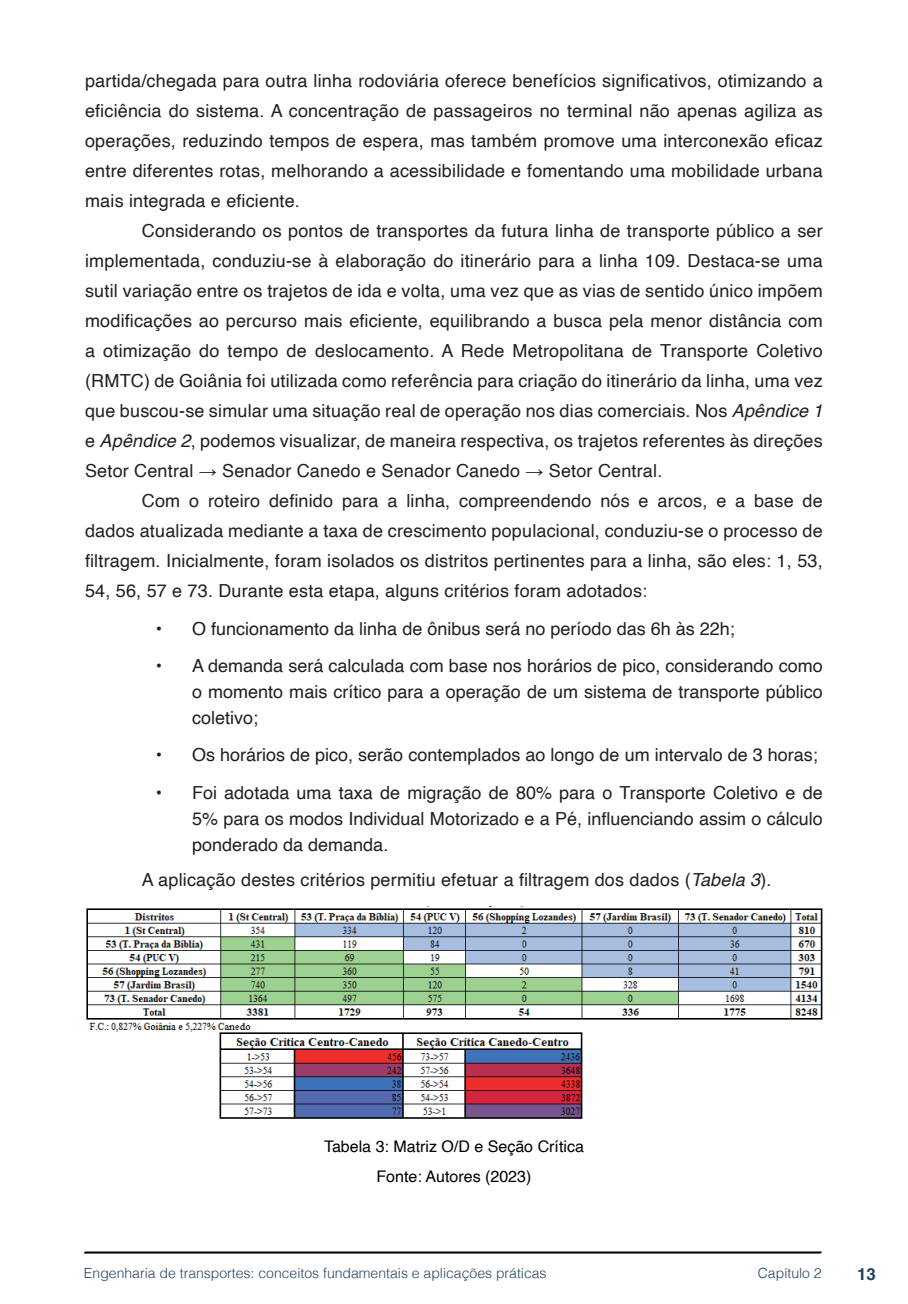
<style>
.page{position:relative;width:908px;height:1304px;background:#fff}
.page>*{position:absolute;margin:0;border:0;box-sizing:border-box;transform-origin:0 0}
.t1{font:18px/30px "Helvetica";letter-spacing:.005em;color:#231f20;text-align:justify}
.t2{font:700 16.8px "Helvetica";color:#23445f}
.t3{font:16px/30.6px "Helvetica";color:#000;text-align:center}
.t4{font:300 14px "Helvetica";color:#23445f}
.s1{font-style:italic}
.s2{font-family:"Arial"}
</style>
<div class="page">
<svg style="left:84px;top:1251px;width:737px;height:3px;background:#515151"></svg>
<img style="left:86px;top:906px;width:737px;height:213px">
<p class="t1" style="left:85px;top:66px;width:738px">partida/chegada para outra linha rodoviária oferece benefícios significativos, otimizando a eficiência do sistema. A concentração de passageiros no terminal não apenas agiliza as operações, reduzindo tempos de espera, mas também promove uma interconexão eficaz entre diferentes rotas, melhorando a acessibilidade e fomentando uma mobilidade urbana mais integrada e eficiente.</p>
<p class="t1" style="left:85px;top:216px;width:738px;text-indent:57px">Considerando os pontos de transportes da futura linha de transporte público a ser implementada, conduziu-se à elaboração do itinerário para a linha 109. Destaca-se uma sutil variação entre os trajetos de ida e volta, uma vez que as vias de sentido único impõem modificações ao percurso mais eficiente, equilibrando a busca pela menor distância com a otimização do tempo de deslocamento. A Rede Metropolitana de Transporte Coletivo (RMTC) de Goiânia foi utilizada como referência para criação do itinerário da linha, uma vez que buscou-se simular uma situação real de operação nos dias comerciais. Nos <span class="s1">Apêndice 1 </span>e <span class="s1">Apêndice 2</span>, podemos visualizar, de maneira respectiva, os trajetos referentes às direções Setor Central <span class="s2">→</span> Senador Canedo e Senador Canedo <span class="s2">→</span> Setor Central.</p>
<p class="t1" style="left:85px;top:487px;width:738px;text-indent:57px">Com o roteiro definido para a linha, compreendendo nós e arcos, e a base de dados atualizada mediante a taxa de crescimento populacional, conduziu-se o processo de filtragem. Inicialmente, foram isolados os distritos pertinentes para a linha, são eles: 1, 53, 54, 56, 57 e 73. Durante esta etapa, alguns critérios foram adotados:</p>
<p class="t1" style="left:156px;top:614px;width:580px">• O funcionamento da linha de ônibus será no período das 6h às 22h;</p>
<p class="t1" style="left:192px;top:653px;width:632px;line-height:26px;text-indent:-36px">• A demanda será calculada com base nos horários de pico, considerando como o momento mais crítico para a operação de um sistema de transporte público coletivo;</p>
<p class="t1" style="left:156px;top:741px;width:663px">• Os horários de pico, serão contemplados ao longo de um intervalo de 3 horas;</p>
<p class="t1" style="left:192px;top:780px;width:632px;line-height:26px;text-indent:-36px">• Foi adotada uma taxa de migração de 80% para o Transporte Coletivo e de 5% para os modos Individual Motorizado e a Pé, influenciando assim o cálculo ponderado da demanda.</p>
<p class="t1" style="left:142px;top:866px;width:631px">A aplicação destes critérios permitiu efetuar a filtragem dos dados (<span class="s1">Tabela 3</span>).</p>
<p class="t3" style="left:324px;top:1131px;width:261px">Tabela 3: Matriz O/D e Seção Crítica<br>Fonte: Autores (2023)</p>
<p class="t4" style="left:84px;top:1261px;width:464px">Engenharia de transportes: conceitos fundamentais e aplicações práticas</p>
<p class="t4" style="left:757px;top:1261px;width:65px">Capítulo 2</p>
<p class="t2" style="left:856px;top:1264px;width:20px">13</p>
</div>
